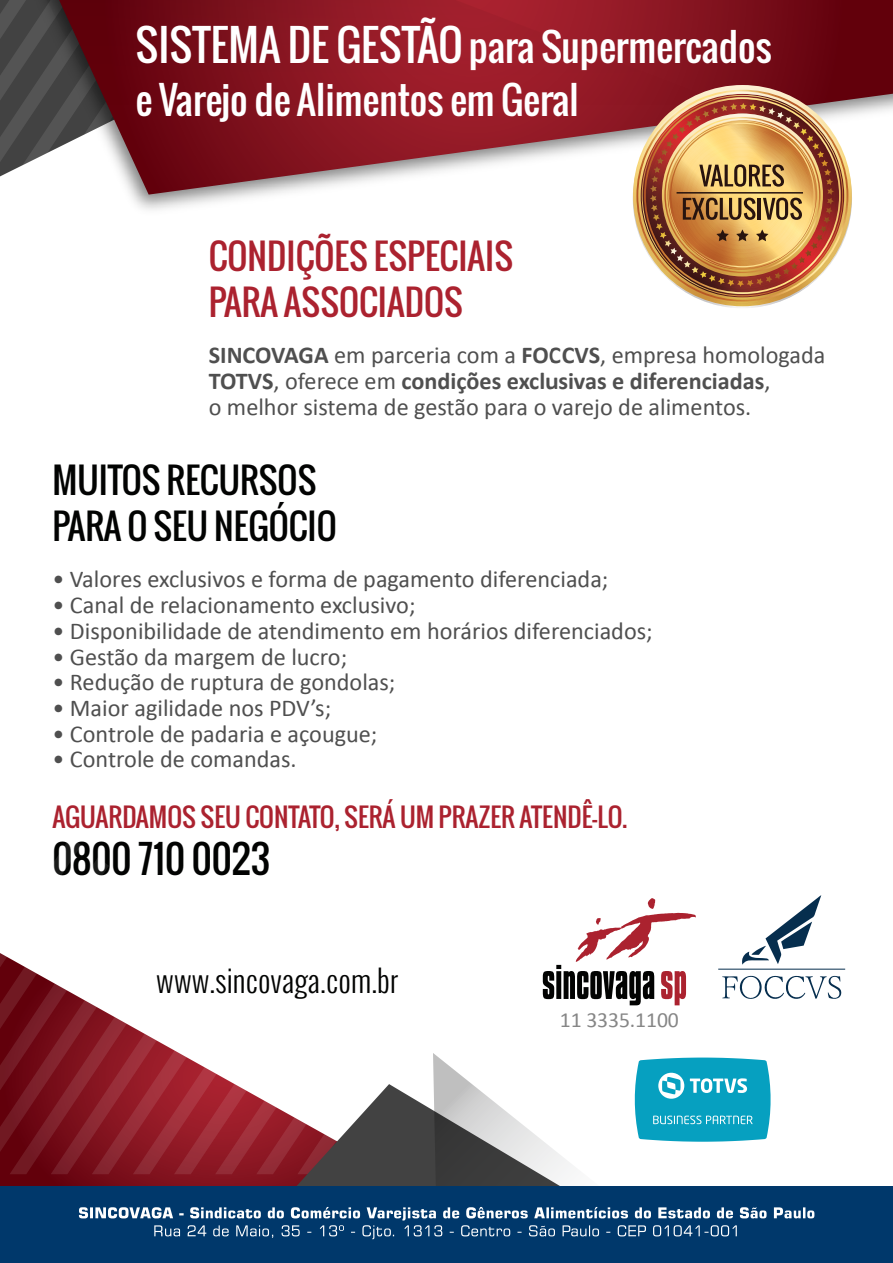
<style>
.page{position:relative;width:893px;height:1263px;background:#fff}
.page>*{position:absolute;margin:0;border:0;box-sizing:border-box;transform-origin:0 0}
.t1{font:37.8px/52.9px "Oswald";color:#fff}
.t2{font:37.8px "Oswald";color:#020302}
.t3{font:34.8px/45.5px "Oswald";color:#ab222f}
.t4{font:34.8px/45.5px "Oswald";color:#020302}
.t5{font:300 30.3px "Oswald";color:#020302}
.t6{font:25.8px "Oswald";color:#ab222f}
.t7{font:24.15px/25.7px "Calibri";color:#4f4f4f}
.t8{font:21.6px "Calibri";letter-spacing:-.005em;color:#868686}
.s1{font-size:42.45px}
.s2{font-weight:700}
</style>
<div class="page">
<svg style="left:123px;top:0;width:770px;height:195px"></svg>
<svg style="left:120px;top:0;width:627px;height:186px;background:#a44751"></svg>
<svg style="left:633px;top:89px;width:218px;height:219px"></svg>
<img style="left:636px;top:90px;width:212px;height:215px">
<hr style="left:718px;top:969px;width:127px;height:1px;background:#062e4e">
<svg style="left:0;top:0;width:500px;height:179px;background:#822d36"></svg>
<svg style="left:0;top:895px;width:841px;height:291px"></svg>
<div style="left:0;top:1186px;width:893px;height:77px;background:#00386b"></div>
<svg style="left:79px;top:1207px;width:735px;height:32px"></svg>
<h1 class="t1" style="left:136px;top:20px;width:638px"><span class="s1">SISTEMA DE GESTÃO</span> para Supermercados e Varejo de Alimentos em Geral</h1>
<h2 class="t3" style="left:209px;top:233px;width:306px">CONDIÇÕES ESPECIAIS<br>PARA ASSOCIADOS</h2>
<p class="t7" style="left:209px;top:343px;width:618px"><span class="s2">SINCOVAGA</span> em parceria com a <span class="s2">FOCCVS</span>, empresa homologada<br><span class="s2">TOTVS</span>, oferece em <span class="s2">condições exclusivas e diferenciadas</span>,<br>o melhor sistema de gestão para o varejo de alimentos.</p>
<h2 class="t4" style="left:52px;top:457px;width:286px">MUITOS RECURSOS<br>PARA O SEU NEGÓCIO</h2>
<p class="t7" style="left:52px;top:567px;width:557px">• Valores exclusivos e forma de pagamento diferenciada;</p>
<p class="t7" style="left:52px;top:592px;width:365px">• Canal de relacionamento exclusivo;</p>
<p class="t7" style="left:52px;top:618px;width:602px">• Disponibilidade de atendimento em horários diferenciados;</p>
<p class="t7" style="left:52px;top:644px;width:296px">• Gestão da margem de lucro;</p>
<p class="t7" style="left:52px;top:669px;width:345px">• Redução de ruptura de gondolas;</p>
<p class="t7" style="left:52px;top:695px;width:280px">• Maior agilidade nos PDV’s;</p>
<p class="t7" style="left:52px;top:721px;width:327px">• Controle de padaria e açougue;</p>
<p class="t7" style="left:52px;top:747px;width:246px">• Controle de comandas.</p>
<p class="t6" style="left:52px;top:797px;width:576px">AGUARDAMOS SEU CONTATO, SERÁ UM PRAZER ATENDÊ-LO.</p>
<h1 class="t2" style="left:52px;top:830px;width:219px">0800 710 0023</h1>
<p class="t5" style="left:156px;top:959px;width:244px">www.sincovaga.com.br</p>
<p class="t8" style="left:560px;top:1009px;width:120px">11 3335.1100</p>
</div>
